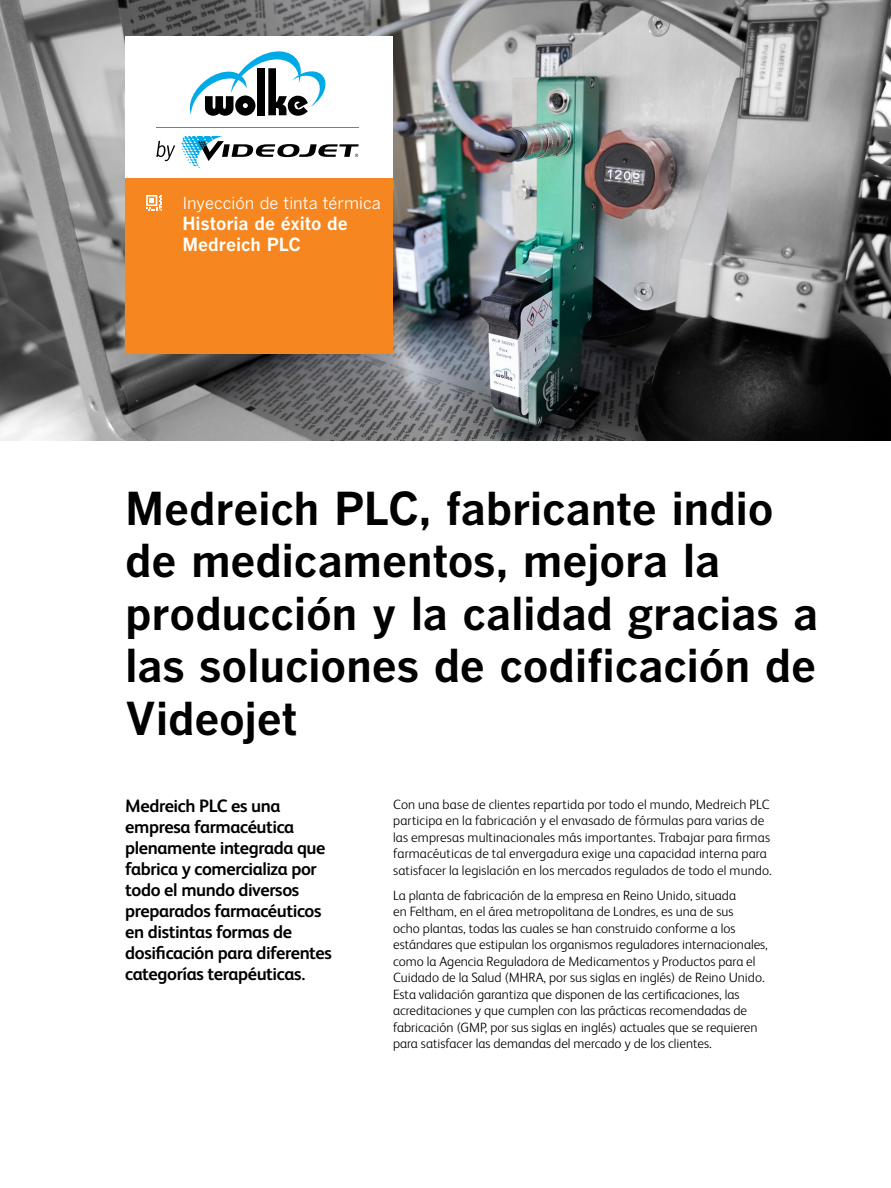
<style>
.page{position:relative;width:891px;height:1188px;background:#fff}
.page>*{position:absolute;margin:0;border:0;box-sizing:border-box;transform-origin:0 0}
.t1{font:700 45px/52.5px "Benton Gothic";letter-spacing:-.01em;color:#000}
.t2{font:700 18px/21px "FS Albert Pro";letter-spacing:-.025em;color:#000}
.t3{font:700 18px/21px "Benton Gothic";letter-spacing:-.005em;color:#fff}
.t4{font:16.5px "Benton Gothic";letter-spacing:-.01em;color:#fff}
.t5{font:300 13.5px/16.5px "FS Albert Pro";color:#000}
</style>
<div class="page">
<img style="left:0;top:0;width:891px;height:441px">
<div style="left:125px;top:138px;width:268px;height:216px;background:#f6861f"></div>
<svg style="left:146px;top:195px;width:16px;height:16px"></svg>
<div style="left:125px;top:36px;width:268px;height:142px;background:#fff"></div>
<svg style="left:181px;top:136px;width:178px;height:32px"></svg>
<svg style="left:189px;top:51px;width:137px;height:65px"></svg>
<hr style="left:156px;top:127px;width:203px;height:1px;background:#00aae7">
<svg style="left:156px;top:141px;width:19px;height:20px"></svg>
<p class="t4" style="left:183px;top:193px;width:200px">Inyección de tinta térmica</p>
<h2 class="t3" style="left:183px;top:213px;width:167px">Historia de éxito de<br>Medreich PLC</h2>
<h1 class="t1" style="left:125px;top:483px;width:695px">Medreich PLC, fabricante indio de medicamentos, mejora la producción y la calidad gracias a las soluciones de codificación de<br>Videojet</h1>
<h2 class="t2" style="left:125px;top:795px;width:208px">Medreich PLC es una empresa farmacéutica plenamente integrada que fabrica y comercializa por todo el mundo diversos preparados farmacéuticos en distintas formas de dosificación para diferentes categorías terapéuticas.</h2>
<p class="t5" style="left:393px;top:795px;width:380px">Con una base de clientes repartida por todo el mundo, Medreich PLC participa en la fabricación y el envasado de fórmulas para varias de las empresas multinacionales más importantes. Trabajar para firmas farmacéuticas de tal envergadura exige una capacidad interna para satisfacer la legislación en los mercados regulados de todo el mundo.</p>
<p class="t5" style="left:393px;top:886px;width:376px">La planta de fabricación de la empresa en Reino Unido, situada<br>en Feltham, en el área metropolitana de Londres, es una de sus<br>ocho plantas, todas las cuales se han construido conforme a los estándares que estipulan los organismos reguladores internacionales, como la Agencia Reguladora de Medicamentos y Productos para el Cuidado de la Salud (MHRA, por sus siglas en inglés) de Reino Unido.<br>Esta validación garantiza que disponen de las certificaciones, las acreditaciones y que cumplen con las prácticas recomendadas de fabricación (GMP, por sus siglas en inglés) actuales que se requieren para satisfacer las demandas del mercado y de los clientes.</p>
</div>
